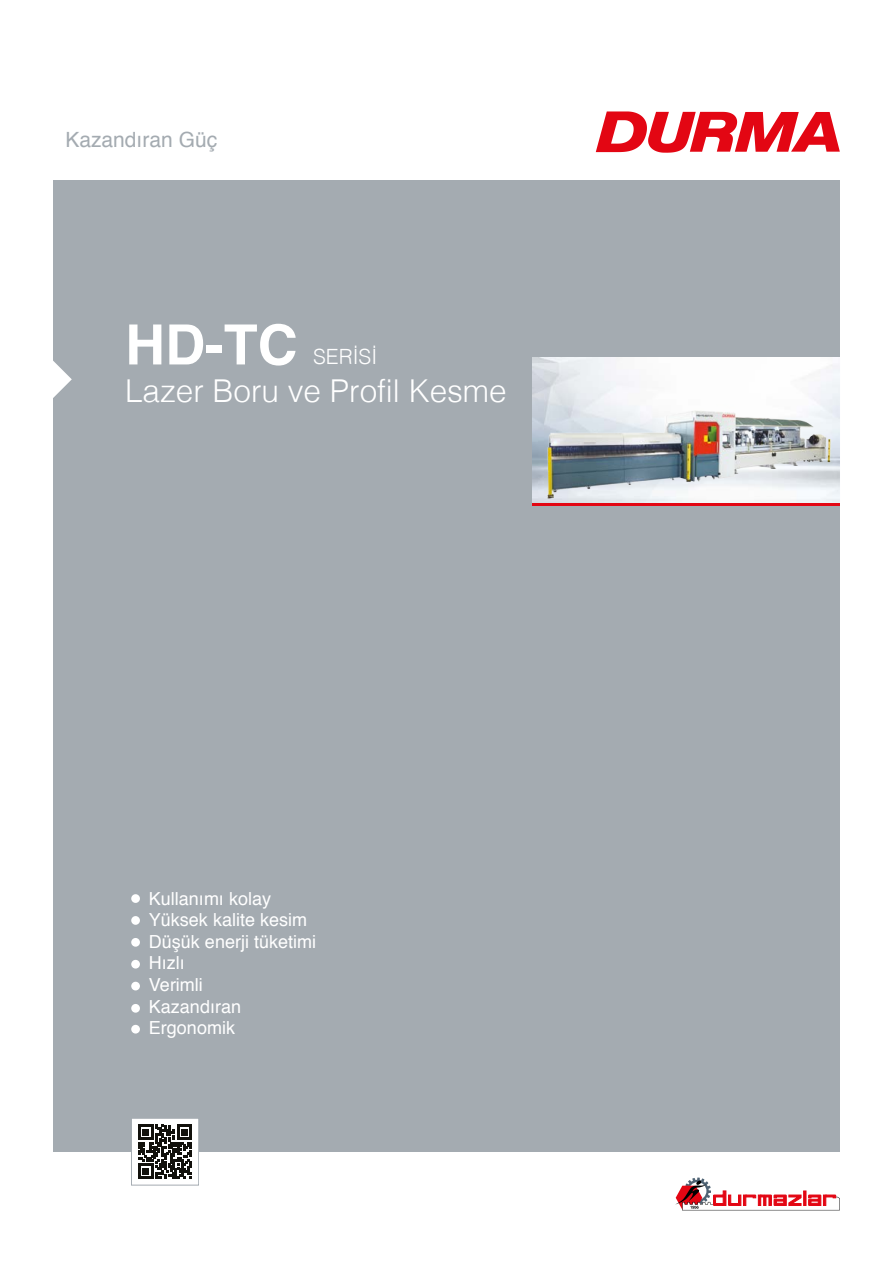
<style>
.page{position:relative;width:893px;height:1263px;background:#fff}
.page>*{position:absolute;margin:0;border:0;box-sizing:border-box;transform-origin:0 0}
.t1{font:700 55.5px "Helvetica";color:#fff}
.t2{font:300 31.5px "Helvetica";color:#fff}
.t3{font:21px "Helvetica";color:#a4abb1}
.t4{font:300 21px "Helvetica";color:#fff}
.t5{font:18px/21.6px "Helvetica";color:#fff}
</style>
<div class="page">
<div style="left:53px;top:180px;width:787px;height:972px;background:#a4abb1"></div>
<svg style="left:596px;top:111px;width:244px;height:42px"></svg>
<div style="left:131px;top:894px;width:9px;height:9px;background:#fff;border-radius:50%"></div>
<div style="left:131px;top:916px;width:9px;height:9px;background:#fff;border-radius:50%"></div>
<div style="left:131px;top:938px;width:9px;height:9px;background:#fff;border-radius:50%"></div>
<div style="left:131px;top:960px;width:9px;height:8px;background:#fff;border-radius:50%"></div>
<div style="left:131px;top:982px;width:9px;height:8px;background:#fff;border-radius:50%"></div>
<div style="left:131px;top:1004px;width:9px;height:9px;background:#fff;border-radius:50%"></div>
<div style="left:131px;top:1025px;width:9px;height:8px;background:#fff;border-radius:50%"></div>
<svg style="left:675px;top:1177px;width:165px;height:33px"></svg>
<div style="left:131px;top:1118px;width:68px;height:67px;background:#fff"></div>
<div style="left:131px;top:1118px;width:68px;height:67px;border:1px solid #a4abb1"></div>
<svg style="left:138px;top:1125px;width:54px;height:53px"></svg>
<svg style="left:532px;top:502px;width:308px;height:3px"></svg>
<svg style="left:53px;top:361px;width:19px;height:37px"></svg>
<img style="left:532px;top:358px;width:307px;height:144px">
<img style="left:537px;top:392px;width:298px;height:110px">
<p class="t3" style="left:65px;top:123px;width:153px">Kazandıran Güç</p>
<h1 class="t1" style="left:125px;top:300px;width:174px">HD-TC</h1>
<p class="t4" style="left:313px;top:339px;width:66px">SERİSİ</p>
<h2 class="t2" style="left:125px;top:364px;width:383px">Lazer Boru ve Profil Kesme</h2>
<p class="t5" style="left:149px;top:888px;width:169px">Kullanımı kolay<br>Yüksek kalite kesim<br>Düşük enerji tüketimi<br>Hızlı<br>Verimli<br>Kazandıran<br>Ergonomik</p>
</div>
